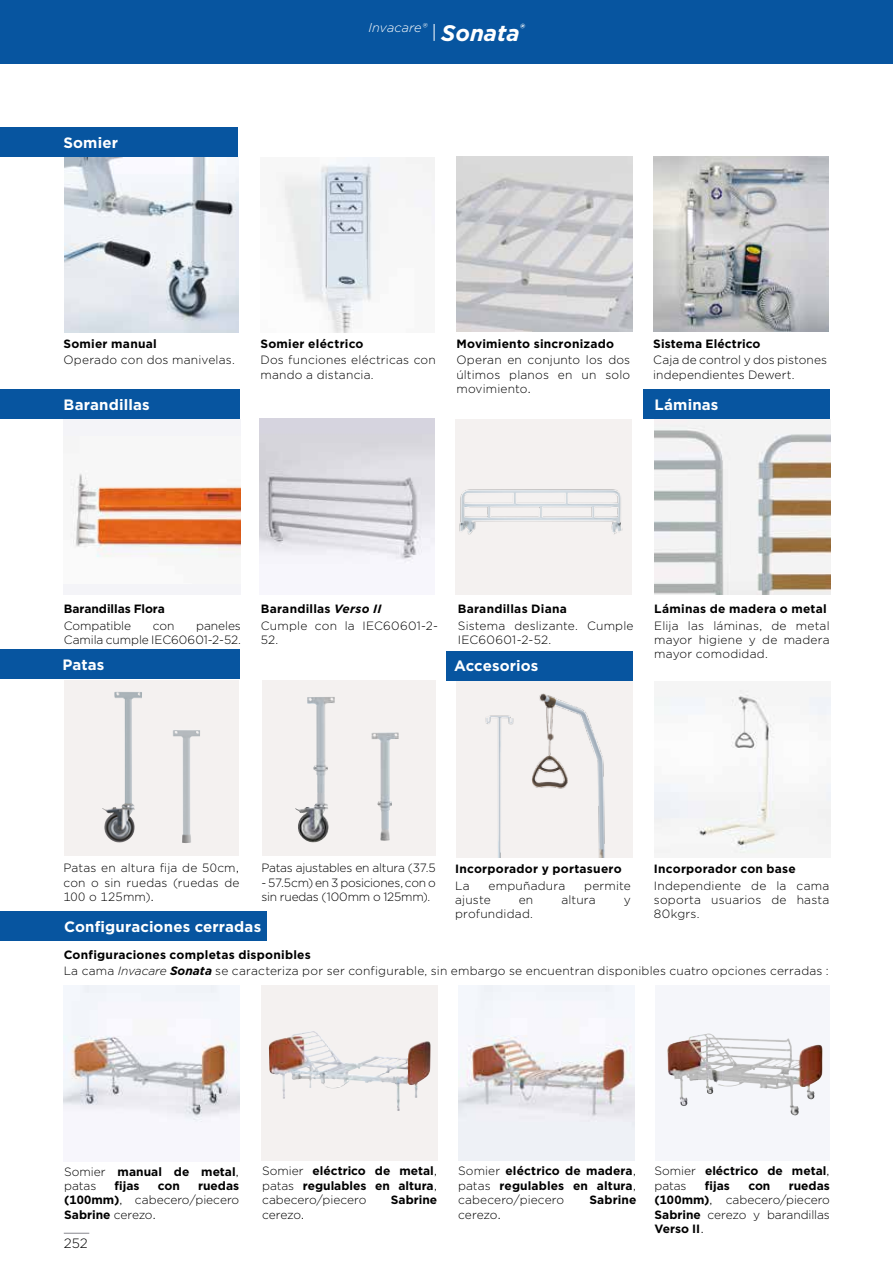
<style>
.page{position:relative;width:893px;height:1263px;background:#fff}
.page>*{position:absolute;margin:0;border:0;box-sizing:border-box;transform-origin:0 0}
.t1{font:700 15px "Gotham";letter-spacing:.01em;color:#fff}
.t2{font:300 13.5px "Gotham";color:#000}
.t3{font:italic 300 12.75px "Gotham";letter-spacing:.01em;color:#fff}
.t4{font:300 12px/14.4px "Gotham";letter-spacing:.01em;color:#000;text-align:justify}
.t5{font:700 12px/14.4px "Gotham";letter-spacing:.01em;color:#000}
.t6{font:300 12px/14.4px "Gotham";letter-spacing:-.02em;color:#000}
.t7{font:300 12px "Gotham";letter-spacing:-.025em;color:#000}
.t8{font:300 12px "Gotham";letter-spacing:-.01em;color:#000}
.s1{font-weight:700;font-size:22.5px}
.s2{font-weight:700;font-size:13.05px}
.s3{font-weight:700}
.s4{font-weight:700;font-style:italic}
.s5{font-style:italic}
.s6{font-weight:300}
</style>
<div class="page">
<div style="left:0;top:128px;width:238px;height:29px;background:#0755a0"></div>
<div style="left:643px;top:389px;width:187px;height:30px;background:#0755a0"></div>
<div style="left:446px;top:651px;width:187px;height:29px;background:#0755a0"></div>
<img style="left:653px;top:156px;width:176px;height:176px">
<img style="left:456px;top:156px;width:177px;height:175px">
<img style="left:259px;top:419px;width:176px;height:145px">
<div style="left:0;top:0;width:893px;height:64px;background:#0755a0"></div>
<div style="left:0;top:649px;width:239px;height:30px;background:#0755a0"></div>
<div style="left:0;top:389px;width:239px;height:30px;background:#0755a0"></div>
<img style="left:64px;top:986px;width:175px;height:136px">
<div style="left:655px;top:985px;width:175px;height:176px;background:#f5f6fa"></div>
<img style="left:667px;top:1033px;width:93px;height:73px">
<div style="left:261px;top:985px;width:176px;height:176px;background:#f4f1f0"></div>
<img style="left:269px;top:1031px;width:126px;height:67px">
<img style="left:459px;top:985px;width:175px;height:176px">
<div style="left:0;top:911px;width:267px;height:30px;background:#0755a0"></div>
<div style="left:64px;top:419px;width:177px;height:175px;background:#f4f4f8"></div>
<img style="left:76px;top:474px;width:165px;height:83px">
<svg style="left:434px;top:24px;width:1px;height:17px"></svg>
<img style="left:64px;top:157px;width:175px;height:176px">
<img style="left:281px;top:157px;width:154px;height:176px">
<img style="left:455px;top:419px;width:177px;height:175px">
<img style="left:655px;top:419px;width:175px;height:175px">
<div style="left:64px;top:680px;width:175px;height:176px;background:#f4f1f0"></div>
<div style="left:263px;top:680px;width:173px;height:176px;background:#f4f1f0"></div>
<img style="left:102px;top:692px;width:40px;height:151px">
<img style="left:173px;top:730px;width:27px;height:113px">
<img style="left:295px;top:697px;width:40px;height:145px">
<img style="left:371px;top:732px;width:28px;height:109px">
<img style="left:456px;top:681px;width:176px;height:176px">
<div style="left:655px;top:689px;width:175px;height:165px;background:#f5f7f7"></div>
<svg style="left:64px;top:1233px;width:25px;height:1px"></svg>
<p class="t1" style="left:63px;top:133px;width:56px">Somier</p>
<p class="t3" style="left:369px;top:19px;width:157px">Invacare® <span class="s1">Sonata</span><span class="s2">®</span></p>
<p class="t5" style="left:63px;top:336px;width:95px">Somier manual</p>
<p class="t4" style="left:63px;top:352px;width:173px">Operado con dos manivelas.</p>
<p class="t1" style="left:64px;top:394px;width:88px">Barandillas</p>
<p class="t5" style="left:260px;top:336px;width:105px">Somier eléctrico</p>
<p class="t4" style="left:260px;top:352px;width:177px">Dos funciones eléctricas con mando a distancia.</p>
<p class="t5" style="left:456px;top:336px;width:159px">Movimiento sincronizado</p>
<p class="t4" style="left:456px;top:352px;width:175px">Operan en conjunto los dos últimos planos en un solo movimiento.</p>
<p class="t5" style="left:653px;top:336px;width:109px">Sistema Eléctrico</p>
<p class="t4" style="left:653px;top:352px;width:175px">Caja de control y dos pistones independientes Dewert.</p>
<p class="t1" style="left:654px;top:394px;width:66px">Láminas</p>
<p class="t5" style="left:64px;top:602px;width:103px">Barandillas Flora</p>
<p class="t8" style="left:64px;top:618px;width:69px">Compatible</p>
<p class="t4" style="left:153px;top:618px;width:23px">con</p>
<p class="t4" style="left:64px;top:618px;width:179px;text-align:right">paneles<br>Camila cumple IEC60601-2-52.</p>
<p class="t1" style="left:62px;top:655px;width:44px">Patas</p>
<p class="t4" style="left:261px;top:600px;width:179px;line-height:16.5px"><span class="s3">Barandillas</span> <span class="s4">Verso II<br></span>Cumple con la IEC60601-2-</p>
<p class="t4" style="left:261px;top:632px;width:19px">52.</p>
<p class="t5" style="left:458px;top:602px;width:111px">Barandillas Diana</p>
<p class="t4" style="left:458px;top:618px;width:177px">Sistema deslizante. Cumple<br>IEC60601-2-52.</p>
<p class="t1" style="left:454px;top:656px;width:86px">Accesorios</p>
<p class="t5" style="left:654px;top:602px;width:174px">Láminas de madera o metal</p>
<p class="t4" style="left:654px;top:618px;width:177px">Elija las láminas, de metal mayor higiene y de madera mayor comodidad.</p>
<p class="t4" style="left:63px;top:860px;width:178px">Patas en altura fija de 50cm, con o sin ruedas (ruedas de 100 o 125mm).</p>
<p class="t7" style="left:261px;top:860px;width:176px">Patas ajustables en altura (37.5</p>
<p class="t6" style="left:261px;top:875px;width:176px">- 57.5cm) en 3 posiciones, con o sin ruedas (100mm o 125mm).</p>
<p class="t1" style="left:64px;top:917px;width:199px">Configuraciones cerradas</p>
<p class="t5" style="left:455px;top:861px;width:168px">Incorporador y portasuero</p>
<p class="t4" style="left:455px;top:878px;width:16px">La</p>
<p class="t4" style="left:489px;top:878px;width:78px">empuñadura</p>
<p class="t4" style="left:584px;top:878px;width:48px">permite</p>
<p class="t4" style="left:455px;top:892px;width:37px">ajuste</p>
<p class="t4" style="left:519px;top:892px;width:16px">en</p>
<p class="t4" style="left:561px;top:892px;width:36px">altura</p>
<p class="t4" style="left:624px;top:892px;width:9px">y</p>
<p class="t4" style="left:455px;top:907px;width:79px">profundidad.</p>
<p class="t5" style="left:654px;top:861px;width:143px">Incorporador con base</p>
<p class="t4" style="left:654px;top:878px;width:177px">Independiente de la cama soporta usuarios de hasta 80kgrs.</p>
<p class="t4" style="left:64px;top:946px;width:767px;line-height:16.5px"><span class="s3">Configuraciones completas disponibles<br></span>La cama <span class="s5">Invacare</span> <span class="s4">Sonata</span> se caracteriza por ser configurable, sin embargo se encuentran disponibles cuatro opciones cerradas :</p>
<p class="t5" style="left:64px;top:1164px;width:176px"><span class="s6">Somier</span> manual de metal<span class="s6">, patas</span></p>
<p class="t5" style="left:115px;top:1178px;width:26px">fijas</p>
<p class="t5" style="left:158px;top:1178px;width:24px">con</p>
<p class="t4" style="left:64px;top:1178px;width:176px;text-indent:134px"><span class="s3">ruedas (100mm)</span>, cabecero/piecero <span class="s3">Sabrine</span> cerezo.</p>
<p class="t5" style="left:262px;top:1164px;width:177px;text-align:justify"><span class="s6">Somier</span> eléctrico de metal<span class="s6">, patas</span> regulables en altura<span class="s6">, cabecero/piecero</span></p>
<p class="t5" style="left:391px;top:1192px;width:48px">Sabrine</p>
<p class="t4" style="left:262px;top:1207px;width:44px">cerezo.</p>
<p class="t5" style="left:458px;top:1164px;width:180px;text-align:justify"><span class="s6">Somier</span> eléctrico de madera<span class="s6">, patas</span> regulables en altura<span class="s6">, cabecero/piecero</span></p>
<p class="t5" style="left:589px;top:1192px;width:49px">Sabrine</p>
<p class="t4" style="left:458px;top:1207px;width:45px">cerezo.</p>
<p class="t5" style="left:654px;top:1164px;width:177px"><span class="s6">Somier</span> eléctrico de metal<span class="s6">, patas</span></p>
<p class="t5" style="left:705px;top:1178px;width:26px">fijas</p>
<p class="t5" style="left:748px;top:1178px;width:24px">con</p>
<p class="t4" style="left:654px;top:1178px;width:177px;text-indent:134px"><span class="s3">ruedas (100mm)</span>, cabecero/piecero <span class="s3">Sabrine</span> cerezo y barandillas <span class="s3">Verso II</span>.</p>
<p class="t2" style="left:64px;top:1234px;width:25px">252</p>
</div>
